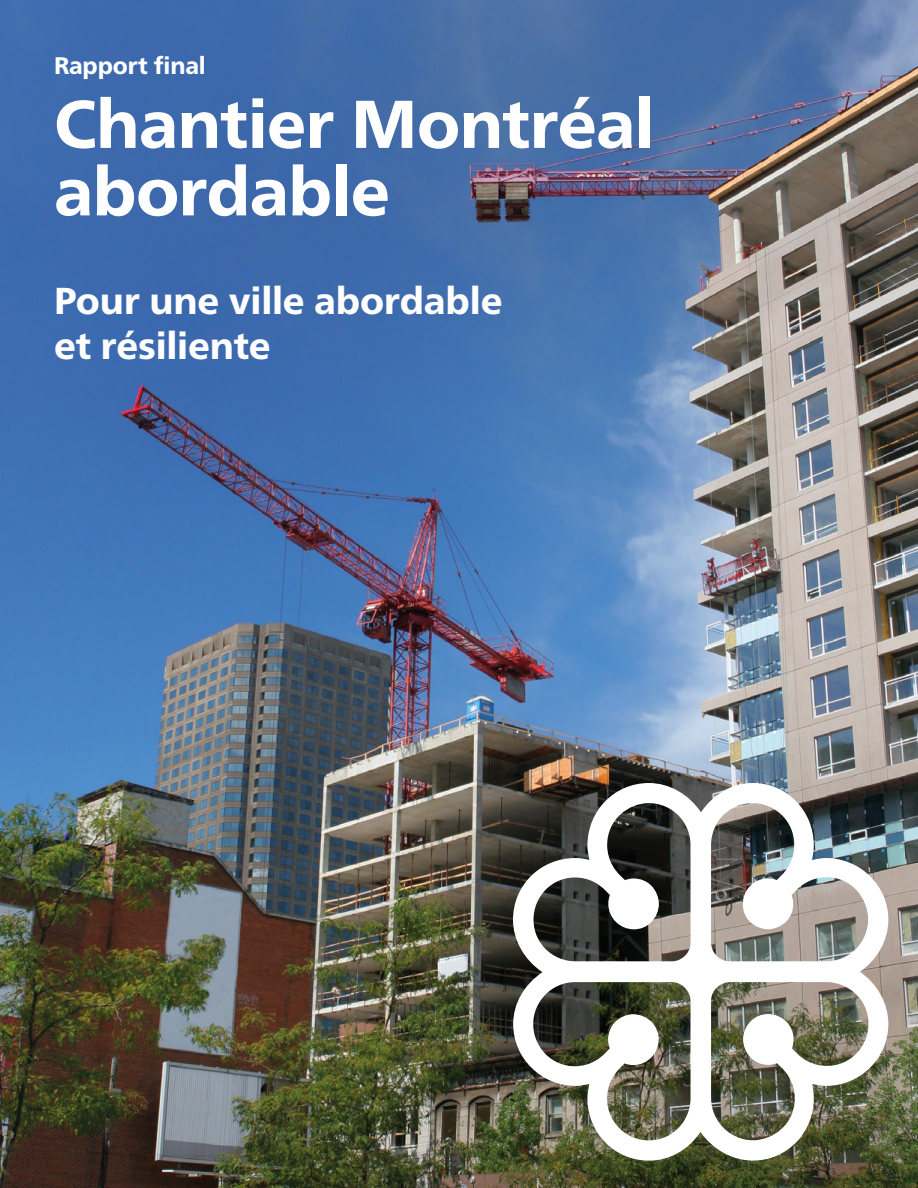
<style>
.page{position:relative;width:918px;height:1188px;background:#fff}
.page>*{position:absolute;margin:0;border:0;box-sizing:border-box;transform-origin:0 0}
.t1{font:800 67.5px/67.5px "Frutiger Pro";letter-spacing:-.01em;color:#fff}
.t2{font:800 37.5px/45px "Frutiger Pro";letter-spacing:-.005em;color:#fff}
.t3{font:800 24px "Frutiger Pro";letter-spacing:-.005em;color:#fff}
</style>
<div class="page">
<img style="left:0;top:0;width:918px;height:1188px">
<img style="left:513px;top:783px;width:375px;height:378px">
<p class="t3" style="left:54px;top:51px;width:153px">Rapport final</p>
<h1 class="t1" style="left:54px;top:90px;width:602px">Chantier Montréal abordable</h1>
<p class="t2" style="left:54px;top:279px;width:450px">Pour une ville abordable et résiliente</p>
</div>
